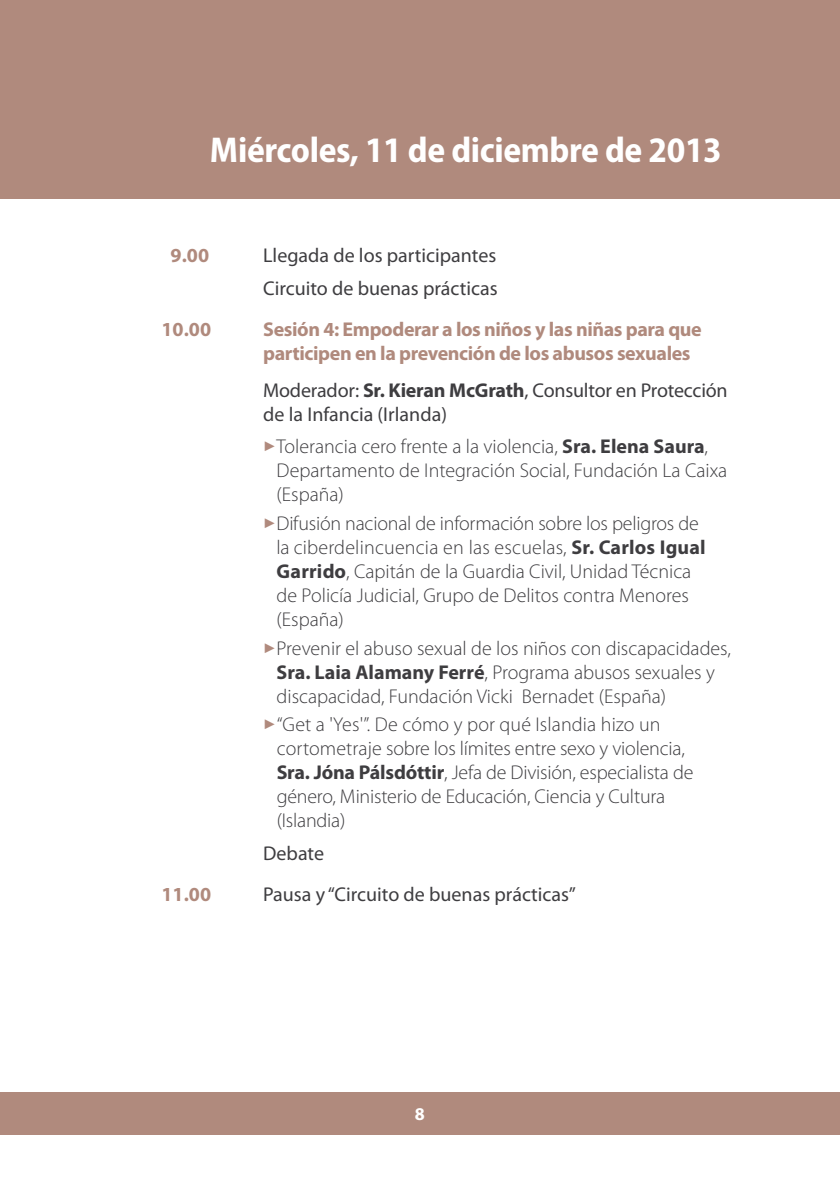
<style>
.page{position:relative;width:840px;height:1191px;background:#fff}
.page>*{position:absolute;margin:0;border:0;box-sizing:border-box;transform-origin:0 0}
.t1{font:700 semi-condensed 36px "Myriad Pro";letter-spacing:-.01em;color:#fff}
.t2{font:300 20px/24px "Myriad Pro";color:#3e3d40}
.t3{font:20px/33px "Myriad Pro";color:#3e3d40}
.t4{font:700 20px/24px "Myriad Pro";letter-spacing:-.02em;color:#b08a7d}
.t5{font:700 18px "Myriad Pro";color:#fff}
.s1{font-weight:700}
.s2{color:#b08a7d}
</style>
<div class="page">
<div style="left:0;top:1091px;width:839px;height:43px;background:#b08a7d"></div>
<div style="left:0;top:0;width:839px;height:198px;background:#b08a7d"></div>
<p class="t1" style="left:210px;top:127px;width:513px">Miércoles, 11 de diciembre de 2013</p>
<p class="t4" style="left:170px;top:243px;width:40px">9.00</p>
<p class="t3" style="left:263px;top:239px;width:236px">Llegada de los participantes<br>Circuito de buenas prácticas</p>
<p class="t4" style="left:161px;top:317px;width:51px">10.00</p>
<p class="t4" style="left:263px;top:317px;width:440px">Sesión 4: Empoderar a los niños y las niñas para que participen en la prevención de los abusos sexuales</p>
<p class="t3" style="left:263px;top:378px;width:466px;line-height:24px">Moderador: <span class="s1">Sr. Kieran McGrath</span>, Consultor en Protección de la Infancia (Irlanda)</p>
<p class="t2" style="left:276px;top:434px;width:452px;text-indent:-13px"><span class="s2">✓</span>Tolerancia cero frente a la violencia, <span class="s1">Sra. Elena Saura</span>,<br>Departamento de Integración Social, Fundación La Caixa (España)</p>
<p class="t2" style="left:276px;top:511px;width:430px;text-indent:-13px"><span class="s2">✓</span>Difusión nacional de información sobre los peligros de la ciberdelincuencia en las escuelas, <span class="s1">Sr. Carlos Igual Garrido</span>, Capitán de la Guardia Civil, Unidad Técnica de Policía Judicial, Grupo de Delitos contra Menores (España)</p>
<p class="t2" style="left:276px;top:635px;width:455px;text-indent:-13px"><span class="s2">✓</span>Prevenir el abuso sexual de los niños con discapacidades,<br><span class="s1">Sra. Laia Alamany Ferré</span>, Programa abusos sexuales y discapacidad, Fundación Vicki Bernadet (España)</p>
<p class="t2" style="left:276px;top:712px;width:418px;text-indent:-13px"><span class="s2">✓</span>“Get a 'Yes'”. De cómo y por qué Islandia hizo un cortometraje sobre los límites entre sexo y violencia, <span class="s1">Sra. Jóna Pálsdóttir</span>, Jefa de División, especialista de género, Ministerio de Educación, Ciencia y Cultura (Islandia)</p>
<p class="t3" style="left:263px;top:836px;width:62px">Debate</p>
<p class="t4" style="left:161px;top:882px;width:51px">11.00</p>
<p class="t3" style="left:263px;top:877px;width:314px">Pausa y “Circuito de buenas prácticas”</p>
<p class="t5" style="left:415px;top:1102px;width:11px">8</p>
</div>
